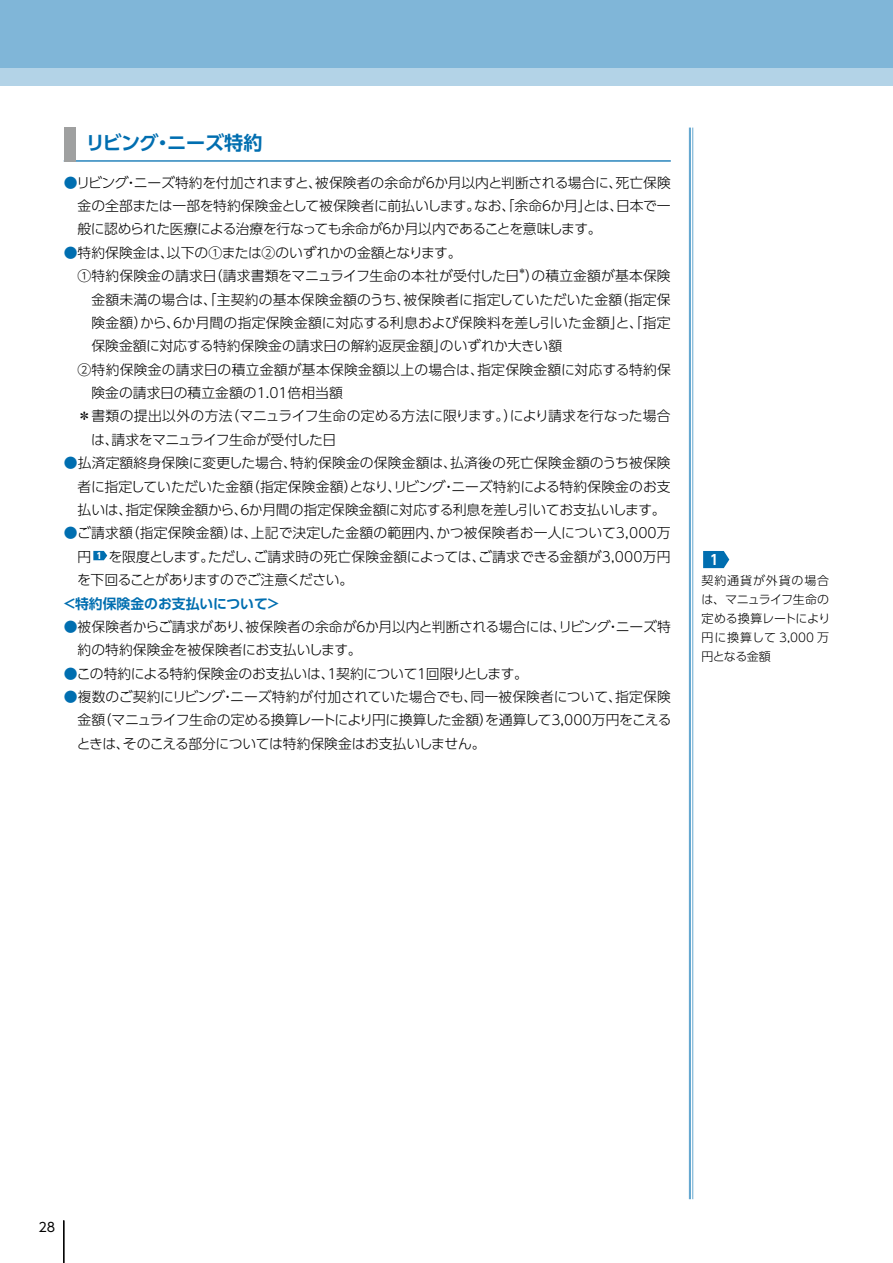
<style>
.page{position:relative;width:893px;height:1263px;background:#fff}
.page>*{position:absolute;margin:0;border:0;box-sizing:border-box;transform-origin:0 0}
.t1{font:700 19.2px "UD Shin Go Pr 6 De";letter-spacing:-.005em;color:#006eb0}
.t2{font:300 13.8px/23.4px "UD Shin Go Pr 6";color:#000;text-align:justify}
.t3{font:300 13.8px "UD Shin Go Pr 6";letter-spacing:-.02em;color:#000}
.t4{font:300 13.8px "UD Shin Go Pr 6";letter-spacing:-.04em;color:#000}
.t5{font:700 13.8px "UD Shin Go Pr 6 De";color:#006eb0}
.t6{font:700 13.8px "UD Shin Go Pr 6 De";color:#fff}
.t7{font:12.75px "UD Shin Go Pr 6";color:#000}
.t8{font:300 12px/19.2px "UD Shin Go Pr 6";color:#000;text-align:justify}
.t9{font:300 8.1px "UD Shin Go Pr 6";color:#000}
.s1{color:#006eb0}
</style>
<div class="page">
<div style="left:0;top:0;width:893px;height:85px;background:#80b6d8"></div>
<div style="left:0;top:68px;width:893px;height:17px;background:#b3d3e7"></div>
<hr style="left:692px;top:128px;width:1px;height:1071px;background:#66a8d0">
<hr style="left:689px;top:128px;width:2px;height:1071px;background:#66a8d0">
<hr style="left:64px;top:160px;width:607px;height:2px;background:#006eb0">
<div style="left:64px;top:128px;width:11px;height:34px;background:#9fa0a0"></div>
<svg style="left:93px;top:551px;width:14px;height:9px"></svg>
<svg style="left:703px;top:551px;width:26px;height:17px"></svg>
<hr style="left:63px;top:1220px;width:1px;height:43px;background:#000">
<h1 class="t1" style="left:86px;top:127px;width:178px">リビング・ニーズ特約</h1>
<p class="t2" style="left:78px;top:170px;width:595px;text-indent:-14px"><span class="s1">●</span>リビング・ニーズ特約を付加されますと、被保険者の余命が６か月以内と判断される場合に、死亡保険金の全部または一部を特約保険金として被保険者に前払いします。なお、「余命６か月」とは、日本で一般に認められた医療による治療を行なっても余命が６か月以内であることを意味します。</p>
<p class="t2" style="left:78px;top:240px;width:595px;text-indent:-14px"><span class="s1">●</span>特約保険金は、以下の①または②のいずれかの金額となります。<br>①特約保険金の請求日（請求書類をマニュライフ生命の本社が受付した日）の積立金額が基本保険</p>
<p class="t9" style="left:518px;top:265px;width:10px">＊</p>
<p class="t2" style="left:91px;top:287px;width:581px">金額未満の場合は、「主契約の基本保険金額のうち、被保険者に指定していただいた金額（指定保</p>
<p class="t2" style="left:91px;top:310px;width:581px">険金額）から、６か月間の指定保険金額に対応する利息および保険料を差し引いた金額」と、「指定</p>
<p class="t2" style="left:91px;top:334px;width:472px">保険金額に対応する特約保険金の請求日の解約返戻金額」のいずれか大きい額</p>
<p class="t2" style="left:78px;top:357px;width:595px">②特約保険金の請求日の積立金額が基本保険金額以上の場合は、指定保険金額に対応する特約保</p>
<p class="t2" style="left:91px;top:381px;width:253px">険金の請求日の積立金額の1.01倍相当額</p>
<p class="t2" style="left:78px;top:404px;width:595px">＊書類の提出以外の方法（マニュライフ生命の定める方法に限ります。）により請求を行なった場合</p>
<p class="t4" style="left:91px;top:428px;width:247px">は、請求をマニュライフ生命が受付した日</p>
<p class="t2" style="left:78px;top:451px;width:595px;text-indent:-14px"><span class="s1">●</span>払済定額終身保険に変更した場合、特約保険金の保険金額は、払済後の死亡保険金額のうち被保険者に指定していただいた金額（指定保険金額）となり、リビング・ニーズ特約による特約保険金のお支払いは、指定保険金額から、６か月間の指定保険金額に対応する利息を差し引いてお支払いします。</p>
<p class="t2" style="left:77px;top:521px;width:595px;text-indent:-13px"><span class="s1">●</span>ご請求額（指定保険金額）は、上記で決定した金額の範囲内、かつ被保険者お一人について3,000万円 <sup>1</sup> を限度とします。ただし、ご請求時の死亡保険金額によっては、ご請求できる金額が3,000万円を下回ることがありますのでご注意ください。</p>
<p class="t5" style="left:63px;top:592px;width:219px">＜特約保険金のお支払いについて＞</p>
<p class="t2" style="left:78px;top:614px;width:595px;text-indent:-14px"><span class="s1">●</span>被保険者からご請求があり、被保険者の余命が６か月以内と判断される場合には、リビング・ニーズ特約の特約保険金を被保険者にお支払いします。</p>
<p class="t3" style="left:64px;top:662px;width:466px"><span class="s1">●</span>この特約による特約保険金のお支払いは、１契約について１回限りとします。</p>
<p class="t2" style="left:77px;top:685px;width:596px;text-indent:-13px"><span class="s1">●</span>複数のご契約にリビング・ニーズ特約が付加されていた場合でも、同一被保険者について、指定保険金額（マニュライフ生命の定める換算レートにより円に換算した金額）を通算して3,000万円をこえるときは、そのこえる部分については特約保険金はお支払いしません。</p>
<p class="t6" style="left:710px;top:549px;width:11px">1</p>
<p class="t8" style="left:701px;top:570px;width:130px">契約通貨が外貨の場合は、マニュライフ生命の定める換算レートにより円に換算して 3,000 万円となる金額</p>
<p class="t7" style="left:38px;top:1216px;width:18px">28</p>
</div>
